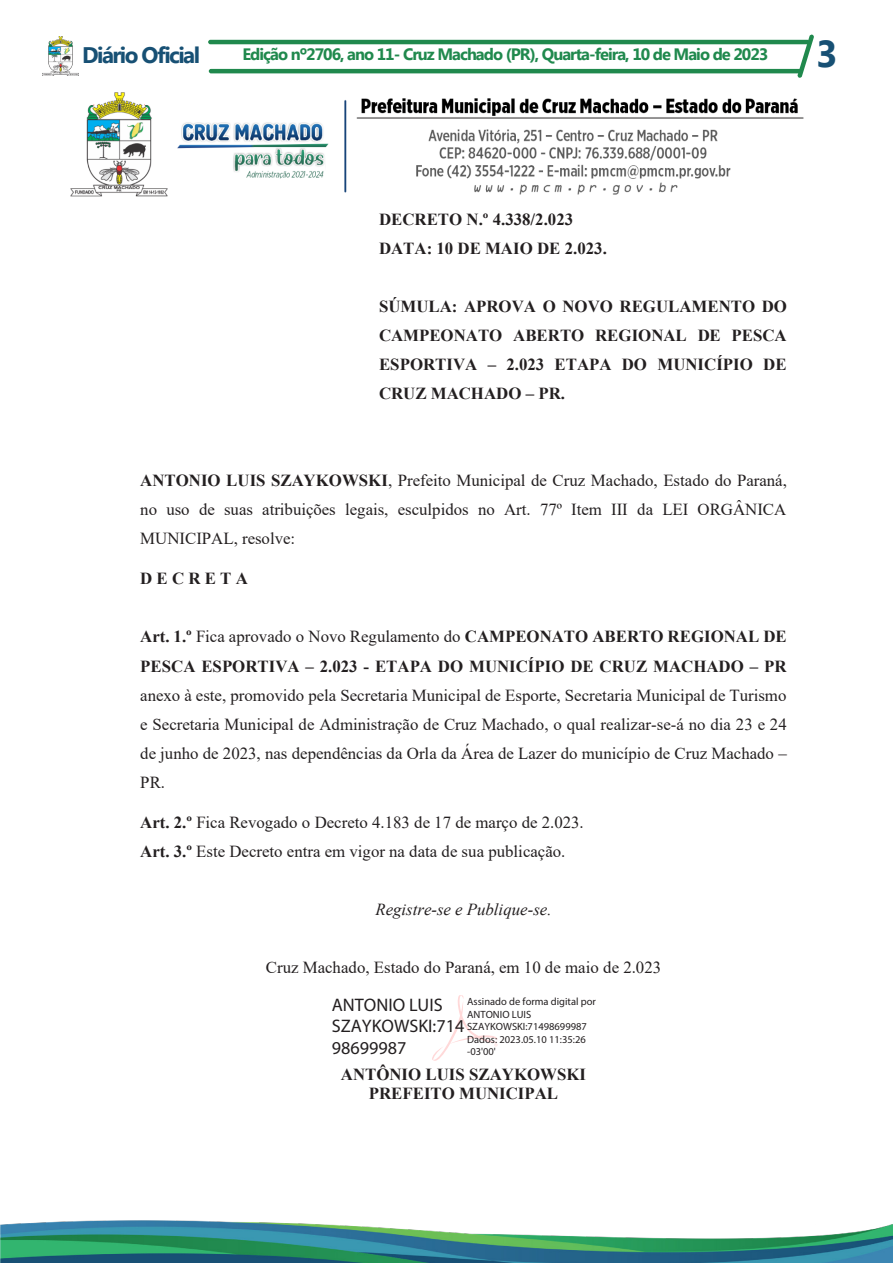
<style>
.page{position:relative;width:893px;height:1263px;background:#fff}
.page>*{position:absolute;margin:0;border:0;box-sizing:border-box;transform-origin:0 0}
.t1{font:700 37.5px "Myanmar Text";color:#175074}
.t2{font:700 22.5px "Myanmar Text";letter-spacing:-.07em;color:#175074}
.t3{font:18.15px/21.8px "Myriad Pro";color:#231f20}
.t4{font:16.8px/29.1px "Times New Roman";color:#231f20;text-align:justify}
.t5{font:700 16.8px/29px "Times New Roman";color:#231f20}
.t6{font:italic 16.8px "Times New Roman";color:#231f20}
.t7{font:700 16.5px "Myanmar Text";letter-spacing:-.06em;color:#20894d}
.t8{font:10.5px/12.6px "Myriad Pro";color:#231f20}
.s1{font-weight:700}
</style>
<div class="page">
<hr style="left:208px;top:40px;width:602px;height:4px;background:#20894d;border-radius:2px">
<hr style="left:209px;top:69px;width:593px;height:4px;background:#20894d;border-radius:2px">
<img style="left:43px;top:37px;width:36px;height:38px">
<svg style="left:797px;top:34px;width:17px;height:44px"></svg>
<img style="left:0;top:1220px;width:893px;height:43px">
<img style="left:70px;top:92px;width:734px;height:105px">
<svg style="left:432px;top:995px;width:65px;height:65px"></svg>
<p class="t2" style="left:82px;top:42px;width:119px">Diário Oficial</p>
<p class="t7" style="left:242px;top:45px;width:527px">Edição nº2706, ano 11- Cruz Machado (PR), Quarta-feira, 10 de Maio de 2023</p>
<p class="t1" style="left:816px;top:32px;width:23px">3</p>
<p class="t5" style="left:379px;top:204px;width:229px">DECRETO N.º 4.338/2.023<br>DATA: 10 DE MAIO DE 2.023.</p>
<p class="t5" style="left:379px;top:291px;width:409px;text-align:justify">SÚMULA: APROVA O NOVO REGULAMENTO DO CAMPEONATO ABERTO REGIONAL DE PESCA ESPORTIVA – 2.023 ETAPA DO MUNICÍPIO DE CRUZ MACHADO – PR.</p>
<p class="t4" style="left:140px;top:465px;width:648px"><span class="s1">ANTONIO LUIS SZAYKOWSKI</span>, Prefeito Municipal de Cruz Machado, Estado do Paraná, no uso de suas atribuições legais, esculpidos no Art. 77º Item III da LEI ORGÂNICA MUNICIPAL, resolve:</p>
<p class="t5" style="left:140px;top:564px;width:109px">D E C R E T A</p>
<p class="t4" style="left:140px;top:622px;width:648px"><span class="s1">Art. 1.º</span> Fica aprovado o Novo Regulamento do <span class="s1">CAMPEONATO ABERTO REGIONAL DE PESCA ESPORTIVA – 2.023 - ETAPA DO MUNICÍPIO DE CRUZ MACHADO – PR </span>anexo à este, promovido pela Secretaria Municipal de Esporte, Secretaria Municipal de Turismo e Secretaria Municipal de Administração de Cruz Machado, o qual realizar-se-á no dia 23 e 24 de junho de 2023, nas dependências da Orla da Área de Lazer do município de Cruz Machado – PR.</p>
<p class="t4" style="left:140px;top:807px;width:445px"><span class="s1">Art. 2.º</span> Fica Revogado o Decreto 4.183 de 17 de março de 2.023.<br><span class="s1">Art. 3.º</span> Este Decreto entra em vigor na data de sua publicação.</p>
<p class="t6" style="left:375px;top:898px;width:178px">Registre-se e Publique-se.</p>
<p class="t4" style="left:266px;top:952px;width:397px">Cruz Machado, Estado do Paraná, em 10 de maio de 2.023</p>
<p class="t3" style="left:332px;top:993px;width:134px">ANTONIO LUIS<br>SZAYKOWSKI:714<br>98699987</p>
<p class="t8" style="left:467px;top:995px;width:130px">Assinado de forma digital por<br>ANTONIO LUIS<br>SZAYKOWSKI:71498699987<br>Dados: 2023.05.10 11:35:26 -03'00'</p>
<p class="t5" style="left:341px;top:1064px;width:247px;line-height:19.4px;text-align:center">ANTÔNIO LUIS SZAYKOWSKI<br>PREFEITO MUNICIPAL</p>
</div>
